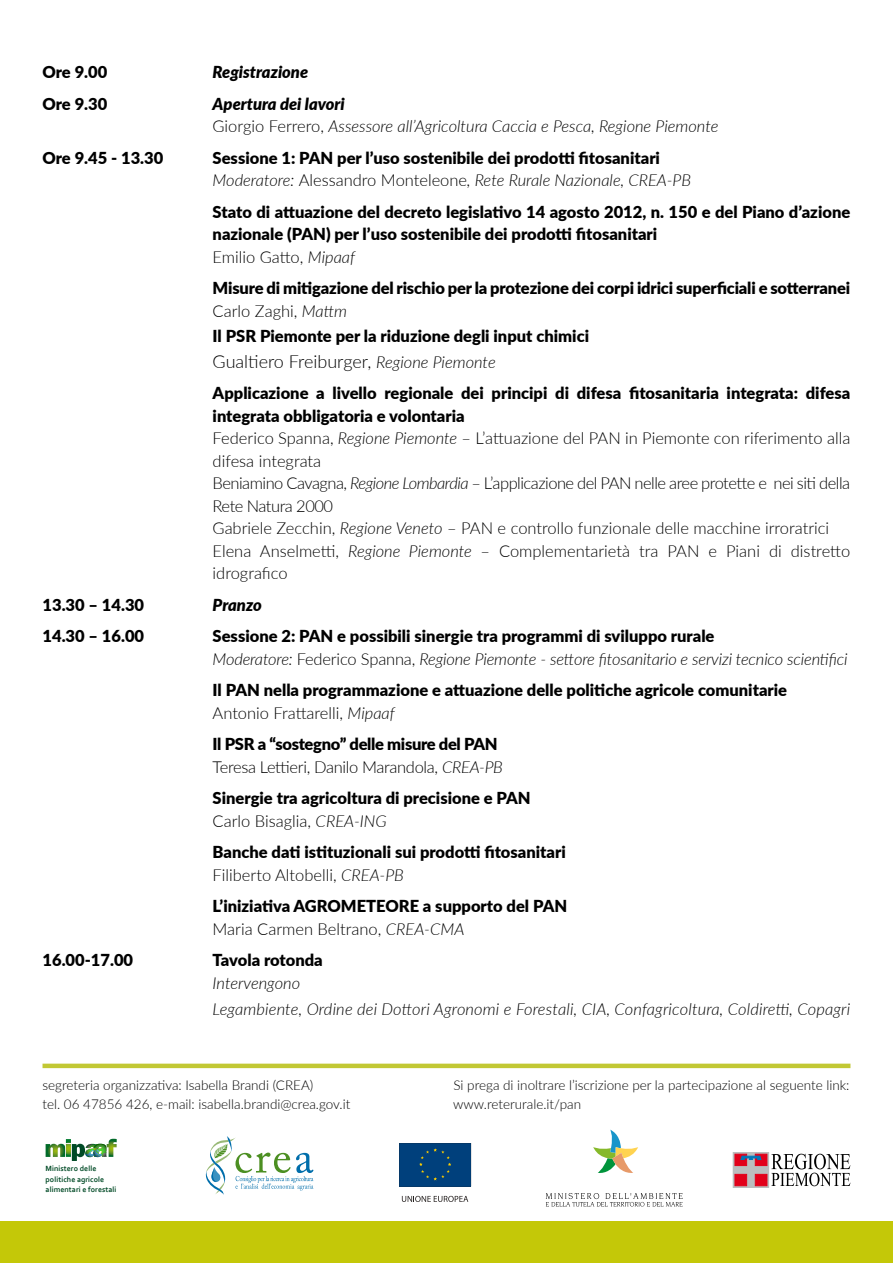
<style>
.page{position:relative;width:893px;height:1263px;background:#fff}
.page>*{position:absolute;margin:0;border:0;box-sizing:border-box;transform-origin:0 0}
.t1{font:300 18px "Lato";color:#000}
.t2{font:900 16.5px/22.5px "Lato";color:#000}
.t3{font:300 16.5px/22.5px "Lato";color:#000}
.t4{font:italic 300 16.5px/22.5px "Lato";color:#000}
.t5{font:900 16.5px/22.5px "Lato";letter-spacing:-.02em;color:#000}
.t6{font:italic 900 16.5px "Lato";color:#000}
.t7{font:300 13.5px "Lato";color:#000}
.t8{font:700 7.8px/10.5px "Corbel";letter-spacing:.005em;color:#004a26}
.s1{font-weight:900}
.s2{font-style:normal}
.s3{font-weight:300;font-style:italic}
.s4{font-weight:300}
.s5{font-style:italic;font-size:16.5px}
.s6{font-style:italic}
.s7{font-weight:900;font-style:normal}
</style>
<div class="page">
<hr style="left:43px;top:1064px;width:807px;height:4px;background:#c2c834">
<svg style="left:46px;top:1139px;width:71px;height:22px"></svg>
<svg style="left:771px;top:1154px;width:79px;height:32px"></svg>
<svg style="left:735px;top:1154px;width:32px;height:32px"></svg>
<div style="left:733px;top:1152px;width:36px;height:36px;border:1px solid #bbbdbe"></div>
<div style="left:755px;top:1174px;width:12px;height:12px;background:#e2001a;border:1px solid #e2001a"></div>
<div style="left:735px;top:1174px;width:12px;height:12px;background:#e2001a;border:1px solid #e2001a"></div>
<div style="left:735px;top:1154px;width:12px;height:12px;background:#e2001a"></div>
<div style="left:755px;top:1154px;width:12px;height:12px;background:#e2001a"></div>
<svg style="left:740px;top:1155px;width:21px;height:5px"></svg>
<svg style="left:205px;top:1136px;width:109px;height:59px"></svg>
<svg style="left:399px;top:1143px;width:72px;height:43px;background:#034179"></svg>
<svg style="left:402px;top:1196px;width:66px;height:6px"></svg>
<svg style="left:546px;top:1193px;width:137px;height:13px"></svg>
<svg style="left:593px;top:1129px;width:45px;height:44px"></svg>
<div style="left:0;top:1221px;width:893px;height:42px;background:#c4c808"></div>
<p class="t2" style="left:43px;top:60px;width:66px">Ore 9.00</p>
<p class="t6" style="left:213px;top:60px;width:97px">Registrazione</p>
<p class="t2" style="left:43px;top:92px;width:66px">Ore 9.30</p>
<p class="t4" style="left:213px;top:92px;width:507px"><span class="s1">Apertura dei lavori<br></span><span class="s2">Giorgio Ferrero,</span> Assessore all’Agricoltura Caccia e Pesca, Regione Piemonte</p>
<p class="t2" style="left:43px;top:146px;width:122px">Ore 9.45 - 13.30</p>
<p class="t2" style="left:213px;top:146px;width:480px">Sessione 1: PAN per l’uso sostenibile dei prodotti fitosanitari<br><span class="s3">Moderatore:</span> <span class="s4">Alessandro Monteleone</span><span class="s3">, Rete Rurale Nazionale, CREA-PB</span></p>
<p class="t2" style="left:213px;top:200px;width:639px">Stato di attuazione del decreto legislativo 14 agosto 2012, n. 150 e del Piano d’azione nazionale (PAN) per l’uso sostenibile dei prodotti fitosanitari<br><span class="s4">Emilio Gatto,</span> <span class="s3">Mipaaf</span></p>
<p class="t2" style="left:213px;top:276px;width:639px">Misure di mitigazione del rischio per la protezione dei corpi idrici superficiali e sotterranei<br><span class="s4">Carlo Zaghi,</span> <span class="s3">Mattm</span></p>
<p class="t2" style="left:213px;top:324px;width:378px">Il PSR Piemonte per la riduzione degli input chimici</p>
<p class="t1" style="left:213px;top:349px;width:285px">Gualtiero Freiburger, <span class="s5">Regione Piemonte</span></p>
<p class="t3" style="left:213px;top:382px;width:639px"><span class="s1">Applicazione a livello regionale dei principi di difesa fitosanitaria integrata: difesa integrata obbligatoria e volontaria<br></span>Federico Spanna, <span class="s6">Regione Piemonte</span> – L’attuazione del PAN in Piemonte con riferimento alla difesa integrata<br>Beniamino Cavagna, <span class="s6">Regione Lombardia</span> – L’applicazione del PAN nelle aree protette e nei siti della Rete Natura 2000<br>Gabriele Zecchin, <span class="s6">Regione Veneto</span> – PAN e controllo funzionale delle macchine irroratrici Elena Anselmetti, <span class="s6">Regione Piemonte</span> – Complementarietà tra PAN e Piani di distretto idrografico</p>
<p class="t2" style="left:43px;top:593px;width:103px">13.30 – 14.30</p>
<p class="t6" style="left:213px;top:592px;width:51px">Pranzo</p>
<p class="t2" style="left:43px;top:624px;width:103px">14.30 – 16.00</p>
<p class="t4" style="left:213px;top:625px;width:636px"><span class="s7">Sessione 2: PAN e possibili sinergie tra programmi di sviluppo rurale<br></span>Moderatore: <span class="s2">Federico Spanna,</span> Regione Piemonte - settore fitosanitario e servizi tecnico scientifici</p>
<p class="t2" style="left:213px;top:678px;width:576px">Il PAN nella programmazione e attuazione delle politiche agricole comunitarie<br><span class="s4">Antonio Frattarelli,</span> <span class="s3">Mipaaf</span></p>
<p class="t5" style="left:213px;top:732px;width:292px">Il PSR a “sostegno” delle misure del PAN<br><span class="s4">Teresa Lettieri, Danilo Marandola,</span> <span class="s3">CREA-PB</span></p>
<p class="t2" style="left:213px;top:786px;width:320px">Sinergie tra agricoltura di precisione e PAN<br><span class="s4">Carlo Bisaglia,</span> <span class="s3">CREA-ING</span></p>
<p class="t2" style="left:213px;top:840px;width:355px">Banche dati istituzionali sui prodotti fitosanitari<br><span class="s4">Filiberto Altobelli,</span> <span class="s3">CREA-PB</span></p>
<p class="t2" style="left:213px;top:894px;width:356px">L’iniziativa AGROMETEORE a supporto del PAN<br><span class="s4">Maria Carmen Beltrano,</span> <span class="s3">CREA-CMA</span></p>
<p class="t2" style="left:43px;top:948px;width:92px">16.00-17.00</p>
<p class="t2" style="left:213px;top:948px;width:112px">Tavola rotonda</p>
<p class="t4" style="left:213px;top:970px;width:639px;line-height:25.5px">Intervengono<br>Legambiente, Ordine dei Dottori Agronomi e Forestali, CIA, Confagricoltura, Coldiretti, Copagri</p>
<p class="t7" style="left:43px;top:1076px;width:272px">segreteria organizzativa: Isabella Brandi (CREA)</p>
<p class="t7" style="left:453px;top:1076px;width:397px">Si prega di inoltrare l’iscrizione per la partecipazione al seguente link:</p>
<p class="t7" style="left:43px;top:1095px;width:309px">tel. 06 47856 426, e-mail: isabella.brandi@crea.gov.it</p>
<p class="t7" style="left:453px;top:1095px;width:129px">www.reterurale.it/pan</p>
<p class="t8" style="left:46px;top:1163px;width:72px">Ministero delle politiche agricole alimentari e forestali</p>
</div>
